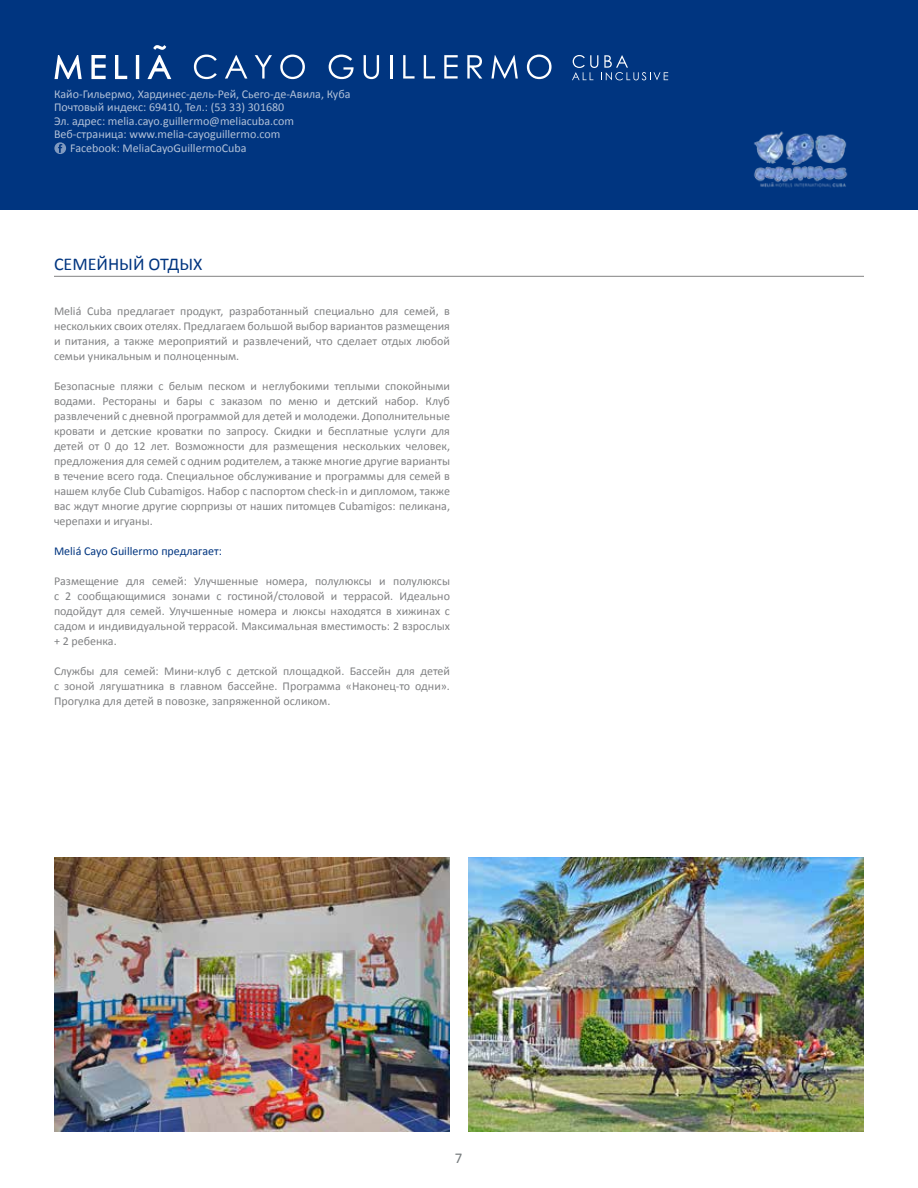
<style>
.page{position:relative;width:918px;height:1188px;background:#fff}
.page>*{position:absolute;margin:0;border:0;box-sizing:border-box;transform-origin:0 0}
.t1{font:18px "Calibri";color:#003580}
.t2{font:15px "Calibri";color:#767b7d}
.t3{font:12px/15px "Calibri";color:#808183;text-align:justify}
.t4{font:12px "Calibri";color:#fff}
.t5{font:12px "Calibri";color:#003580}
</style>
<div class="page">
<div style="left:0;top:0;width:918px;height:210px;background:#003580"></div>
<svg style="left:194px;top:55px;width:23px;height:24px"></svg>
<svg style="left:225px;top:55px;width:22px;height:24px"></svg>
<svg style="left:255px;top:55px;width:17px;height:24px"></svg>
<svg style="left:280px;top:55px;width:25px;height:24px"></svg>
<svg style="left:329px;top:55px;width:25px;height:24px"></svg>
<svg style="left:364px;top:55px;width:15px;height:24px"></svg>
<hr style="left:390px;top:55px;width:2px;height:24px;background:#fff">
<svg style="left:403px;top:55px;width:12px;height:24px"></svg>
<svg style="left:424px;top:55px;width:11px;height:24px"></svg>
<svg style="left:444px;top:55px;width:14px;height:24px"></svg>
<svg style="left:467px;top:55px;width:15px;height:24px"></svg>
<svg style="left:491px;top:55px;width:27px;height:24px"></svg>
<svg style="left:527px;top:55px;width:25px;height:24px"></svg>
<svg style="left:55px;top:45px;width:116px;height:34px"></svg>
<svg style="left:572px;top:55px;width:96px;height:25px"></svg>
<svg style="left:54px;top:142px;width:12px;height:12px"></svg>
<img style="left:754px;top:131px;width:94px;height:57px">
<img style="left:54px;top:857px;width:396px;height:274px">
<img style="left:468px;top:857px;width:396px;height:274px">
<hr style="left:54px;top:276px;width:810px;height:1px;background:#000">
<p class="t4" style="left:54px;top:85px;width:298px">Кайо-Гильермо, Хардинес-дель-Рей, Сьего-де-Авила, Куба</p>
<p class="t4" style="left:54px;top:99px;width:232px">Почтовый индекс: 69410, Тел.: (53 33) 301680</p>
<p class="t4" style="left:54px;top:112px;width:242px">Эл. адрес: melia.cayo.guillermo@meliacuba.com</p>
<p class="t4" style="left:54px;top:126px;width:228px">Веб-страница: www.melia-cayoguillermo.com</p>
<p class="t4" style="left:70px;top:139px;width:178px">Facebook: MeliaCayoGuillermoCuba</p>
<h1 class="t1" style="left:54px;top:252px;width:150px">СЕМЕЙНЫЙ ОТДЫХ</h1>
<p class="t3" style="left:54px;top:303px;width:398px">Meliá Cuba предлагает продукт, разработанный специально для семей, в нескольких своих отелях. Предлагаем большой выбор вариантов размещения и питания, а также мероприятий и развлечений, что сделает отдых любой семьи уникальным и полноценным.</p>
<p class="t3" style="left:54px;top:378px;width:398px">Безопасные пляжи с белым песком и неглубокими теплыми спокойными водами. Рестораны и бары с заказом по меню и детский набор. Клуб развлечений с дневной программой для детей и молодежи. Дополнительные кровати и детские кроватки по запросу. Скидки и бесплатные услуги для детей от 0 до 12 лет. Возможности для размещения нескольких человек, предложения для семей с одним родителем, а также многие другие варианты в течение всего года. Специальное обслуживание и программы для семей в нашем клубе Club Cubamigos. Набор с паспортом check-in и дипломом, также вас ждут многие другие сюрпризы от наших питомцев Cubamigos: пеликана, черепахи и игуаны.</p>
<p class="t5" style="left:54px;top:543px;width:169px">Meliá Cayo Guillermo предлагает:</p>
<p class="t3" style="left:54px;top:573px;width:398px">Размещение для семей: Улучшенные номера, полулюксы и полулюксы с 2 сообщающимися зонами с гостиной/столовой и террасой. Идеально подойдут для семей. Улучшенные номера и люксы находятся в хижинах с садом и индивидуальной террасой. Максимальная вместимость: 2 взрослых + 2 ребенка.</p>
<p class="t3" style="left:54px;top:663px;width:398px">Службы для семей: Мини-клуб с детской площадкой. Бассейн для детей с зоной лягушатника в главном бассейне. Программа «Наконец-то одни».<br>Прогулка для детей в повозке, запряженной осликом.</p>
<p class="t2" style="left:455px;top:1147px;width:9px">7</p>
</div>
